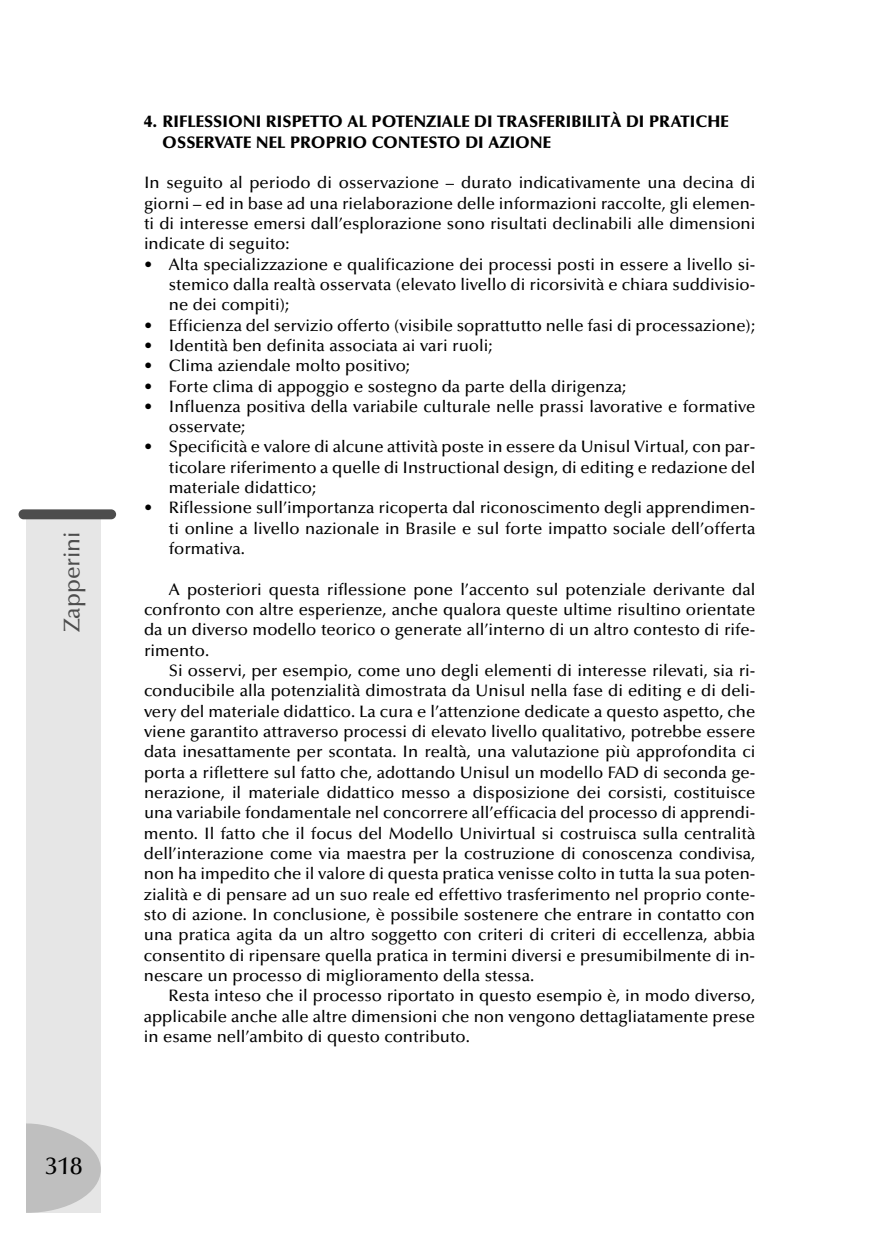
<style>
.page{position:relative;width:869px;height:1241px;background:#fff}
.page>*{position:absolute;margin:0;border:0;box-sizing:border-box;transform-origin:0 0}
.t1{font:500 24.5px "Optima";color:#000}
.t2{font:500 22.75px "Optima";color:#4d4d4d}
.t3{font:500 16.62px/20.3px "Optima";color:#000;text-align:justify}
.t4{font:900 16.62px/20.3px "Optima";color:#000}
</style>
<div class="page">
<div style="left:27px;top:517px;width:74px;height:695px;background:#e6e6e6"></div>
<div style="left:19px;top:509px;width:97px;height:10px;background:#4d4d4d;border-radius:5px"></div>
<svg style="left:26px;top:1122px;width:75px;height:90px"></svg>
<p class="t2" style="left:63px;top:632px;width:103px;rotate:-90deg">Zapperini</p>
<p class="t1" style="left:45px;top:1156px;width:38px">318</p>
<p class="t4" style="left:162px;top:113px;width:567px;text-indent:-18px">4. RIFLESSIONI RISPETTO AL POTENZIALE DI TRASFERIBILITÀ DI PRATICHE<br>OSSERVATE NEL PROPRIO CONTESTO DI AZIONE</p>
<p class="t3" style="left:144px;top:174px;width:612px">In seguito al periodo di osservazione – durato indicativamente una decina di giorni – ed in base ad una rielaborazione delle informazioni raccolte, gli elemen&shy;ti di interesse emersi dall’esplorazione sono risultati declinabili alle dimensioni indicate di seguito:</p>
<p class="t3" style="left:169px;top:255px;width:587px;text-indent:-25px">• Alta specializzazione e qualificazione dei processi posti in essere a livello si&shy;stemico dalla realtà osservata (elevato livello di ricorsività e chiara suddivisio&shy;ne dei compiti);</p>
<p class="t3" style="left:144px;top:316px;width:612px">• Efficienza del servizio offerto (visibile soprattutto nelle fasi di processazione);</p>
<p class="t3" style="left:144px;top:337px;width:350px">• Identità ben definita associata ai vari ruoli;</p>
<p class="t3" style="left:144px;top:357px;width:267px">• Clima aziendale molto positivo;</p>
<p class="t3" style="left:144px;top:377px;width:483px">• Forte clima di appoggio e sostegno da parte della dirigenza;</p>
<p class="t3" style="left:169px;top:397px;width:587px;text-indent:-25px">• Influenza positiva della variabile culturale nelle prassi lavorative e formative osservate;</p>
<p class="t3" style="left:169px;top:438px;width:587px;text-indent:-25px">• Specificità e valore di alcune attività poste in essere da Unisul Virtual, con par&shy;ticolare riferimento a quelle di Instructional design, di editing e redazione del materiale didattico;</p>
<p class="t3" style="left:169px;top:499px;width:587px;text-indent:-25px">• Riflessione sull’importanza ricoperta dal riconoscimento degli apprendimen&shy;ti online a livello nazionale in Brasile e sul forte impatto sociale dell’offerta formativa.</p>
<p class="t3" style="left:169px;top:580px;width:587px">A posteriori questa riflessione pone l’accento sul potenziale derivante dal</p>
<p class="t3" style="left:144px;top:601px;width:612px">confronto con altre esperienze, anche qualora queste ultime risultino orientate</p>
<p class="t3" style="left:144px;top:621px;width:612px">da un diverso modello teorico o generate all’interno di un altro contesto di rife-</p>
<p class="t3" style="left:144px;top:641px;width:67px">rimento.</p>
<p class="t3" style="left:169px;top:662px;width:587px">Si osservi, per esempio, come uno degli elementi di interesse rilevati, sia ri-</p>
<p class="t3" style="left:144px;top:682px;width:612px">conducibile alla potenzialità dimostrata da Unisul nella fase di editing e di deli-</p>
<p class="t3" style="left:144px;top:702px;width:612px">very del materiale didattico. La cura e l’attenzione dedicate a questo aspetto, che</p>
<p class="t3" style="left:144px;top:723px;width:612px">viene garantito attraverso processi di elevato livello qualitativo, potrebbe essere</p>
<p class="t3" style="left:144px;top:743px;width:612px">data inesattamente per scontata. In realtà, una valutazione più approfondita ci</p>
<p class="t3" style="left:144px;top:763px;width:612px">porta a riflettere sul fatto che, adottando Unisul un modello FAD di seconda ge-</p>
<p class="t3" style="left:144px;top:783px;width:612px">nerazione, il materiale didattico messo a disposizione dei corsisti, costituisce</p>
<p class="t3" style="left:144px;top:804px;width:612px">una variabile fondamentale nel concorrere all’efficacia del processo di apprendi-</p>
<p class="t3" style="left:144px;top:824px;width:612px">mento. Il fatto che il focus del Modello Univirtual si costruisca sulla centralità</p>
<p class="t3" style="left:144px;top:844px;width:612px">dell’interazione come via maestra per la costruzione di conoscenza condivisa,</p>
<p class="t3" style="left:144px;top:865px;width:612px">non ha impedito che il valore di questa pratica venisse colto in tutta la sua poten-</p>
<p class="t3" style="left:144px;top:885px;width:612px">zialità e di pensare ad un suo reale ed effettivo trasferimento nel proprio conte-</p>
<p class="t3" style="left:144px;top:905px;width:612px">sto di azione. In conclusione, è possibile sostenere che entrare in contatto con</p>
<p class="t3" style="left:144px;top:926px;width:612px">una pratica agita da un altro soggetto con criteri di criteri di eccellenza, abbia</p>
<p class="t3" style="left:144px;top:946px;width:612px">consentito di ripensare quella pratica in termini diversi e presumibilmente di in-</p>
<p class="t3" style="left:144px;top:966px;width:391px">nescare un processo di miglioramento della stessa.</p>
<p class="t3" style="left:168px;top:987px;width:587px">Resta inteso che il processo riportato in questo esempio è, in modo diverso,</p>
<p class="t3" style="left:144px;top:1007px;width:612px">applicabile anche alle altre dimensioni che non vengono dettagliatamente prese</p>
<p class="t3" style="left:144px;top:1027px;width:327px">in esame nell’ambito di questo contributo.</p>
</div>
